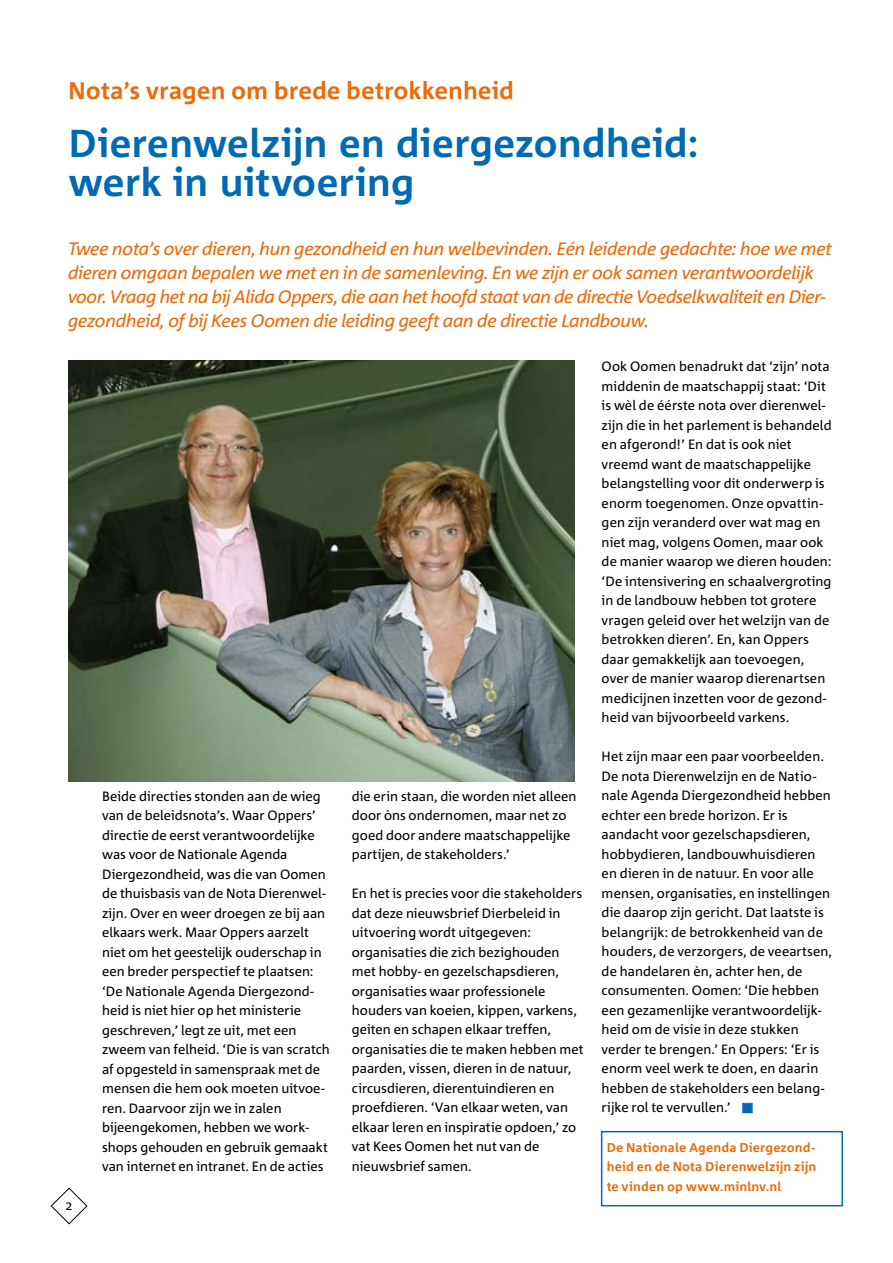
<style>
.page{position:relative;width:893px;height:1263px;background:#fff}
.page>*{position:absolute;margin:0;border:0;box-sizing:border-box;transform-origin:0 0}
.t1{font:39px/39px "Agrofont Vet";letter-spacing:-.005em;color:#006ab2}
.t2{font:24px "Agrofont Vet";color:#eb6a0a}
.t3{font:18px/24px "Agrofont Normaal Cursief";letter-spacing:-.025em;color:#eb6a0a}
.t4{font:13.5px/19.5px "Agrofont Normaal";letter-spacing:.005em;color:#000}
.t5{font:12.75px/19.5px "Agrofont Vet";letter-spacing:.01em;color:#eb6a0a;text-align:justify}
.t6{font:12.75px "Agrofont Normaal";color:#000}
.s1{color:#006ab2}
</style>
<div class="page">
<svg style="left:51px;top:1188px;width:36px;height:36px"></svg>
<div style="left:743px;top:1103px;width:9px;height:10px;border:1px solid #006ab2"></div>
<div style="left:601px;top:1131px;width:242px;height:75px;border:2px solid #006ab2"></div>
<img style="left:68px;top:360px;width:506px;height:421px">
<h2 class="t2" style="left:68px;top:77px;width:447px">Nota’s vragen om brede betrokkenheid</h2>
<h1 class="t1" style="left:69px;top:125px;width:632px">Dierenwelzijn en diergezondheid: werk in uitvoering</h1>
<p class="t3" style="left:68px;top:236px;width:765px">Twee nota’s over dieren, hun gezondheid en hun welbevinden. Eén leidende gedachte: hoe we met dieren omgaan bepalen we met en in de samenleving. En we zijn er ook samen verantwoordelijk voor. Vraag het na bij Alida Oppers, die aan het hoofd staat van de directie Voedselkwaliteit en Dier&shy;gezondheid, of bij Kees Oomen die leiding geeft aan de directie Landbouw.</p>
<p class="t6" style="left:66px;top:1199px;width:8px">2</p>
<p class="t4" style="left:102px;top:787px;width:229px">Beide directies stonden aan de wieg van de beleidsnota’s. Waar Oppers’ directie de eerst verantwoordelijke was voor de Nationale Agenda Diergezondheid, was die van Oomen de thuisbasis van de Nota Dierenwel&shy;zijn. Over en weer droegen ze bij aan elkaars werk. Maar Oppers aarzelt niet om het geestelijk ouderschap in een breder perspectief te plaatsen: ‘De Nationale Agenda Diergezond&shy;heid is niet hier op het ministerie geschreven,’ legt ze uit, met een zweem van felheid. ‘Die is van scratch af opgesteld in samenspraak met de mensen die hem ook moeten uitvoe&shy;ren. Daarvoor zijn we in zalen bijeengekomen, hebben we work&shy;shops gehouden en gebruik gemaakt van internet en intranet. En de acties</p>
<p class="t4" style="left:352px;top:786px;width:226px">die erin staan, die worden niet alleen door òns ondernomen, maar net zo goed door andere maatschappelijke partijen, de stakeholders.’</p>
<p class="t4" style="left:352px;top:884px;width:233px">En het is precies voor die stakeholders dat deze nieuwsbrief Dierbeleid in uitvoering wordt uitgegeven: organisaties die zich bezighouden met hobby- en gezelschapsdieren, organisaties waar professionele houders van koeien, kippen, varkens, geiten en schapen elkaar treffen, organisaties die te maken hebben met paarden, vissen, dieren in de natuur, circusdieren, dierentuindieren en proefdieren. ‘Van elkaar weten, van elkaar leren en inspiratie opdoen,’ zo vat Kees Oomen het nut van de nieuwsbrief samen.</p>
<p class="t4" style="left:602px;top:357px;width:231px">Ook Oomen benadrukt dat ‘zijn’ nota middenin de maatschappij staat: ‘Dit is wèl de éérste nota over dierenwel&shy;zijn die in het parlement is behandeld en afgerond!’ En dat is ook niet vreemd want de maatschappelijke belangstelling voor dit onderwerp is enorm toegenomen. Onze opvattin&shy;gen zijn veranderd over wat mag en niet mag, volgens Oomen, maar ook de manier waarop we dieren houden: ‘De intensivering en schaalvergroting in de landbouw hebben tot grotere vragen geleid over het welzijn van de betrokken dieren’. En, kan Oppers daar gemakkelijk aan toevoegen, over de manier waarop dierenartsen medicijnen inzetten voor de gezond&shy;heid van bijvoorbeeld varkens.</p>
<p class="t4" style="left:602px;top:747px;width:232px">Het zijn maar een paar voorbeelden.<br>De nota Dierenwelzijn en de Natio&shy;nale Agenda Diergezondheid hebben echter een brede horizon. Er is aandacht voor gezelschapsdieren, hobbydieren, landbouwhuisdieren en dieren in de natuur. En voor alle mensen, organisaties, en instellingen die daarop zijn gericht. Dat laatste is belangrijk: de betrokkenheid van de houders, de verzorgers, de veeartsen, de handelaren èn, achter hen, de consumenten. Oomen: ‘Die hebben een gezamenlijke verantwoordelijk&shy;heid om de visie in deze stukken verder te brengen.’ En Oppers: ‘Er is enorm veel werk te doen, en daarin hebben de stakeholders een belang&shy;rijke rol te vervullen.’ <span class="s1">■</span></p>
<p class="t5" style="left:607px;top:1138px;width:211px">De Nationale Agenda Diergezond&shy;heid en de Nota Dierenwelzijn zijn te vinden op www.minlnv.nl</p>
</div>
